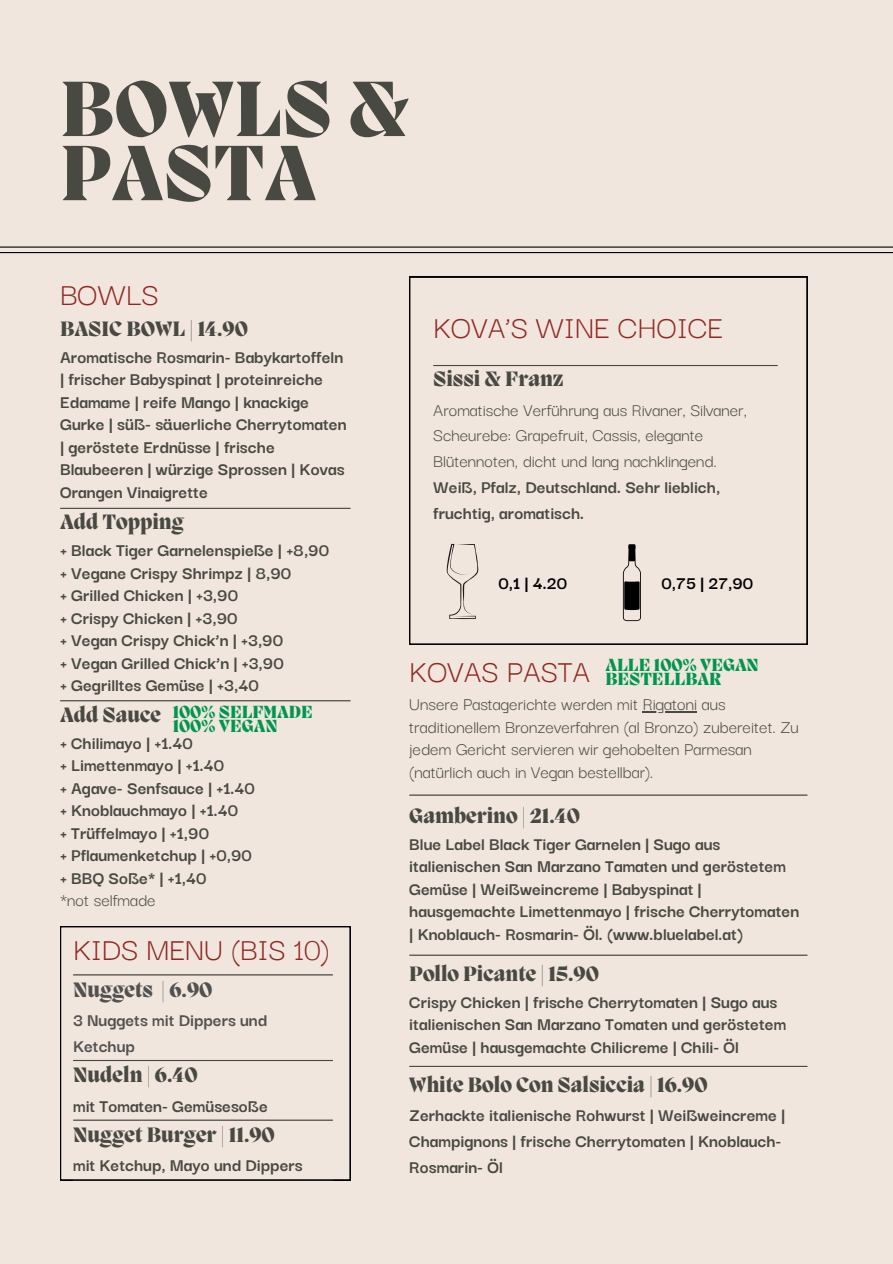
<style>
.page{position:relative;width:893px;height:1264px;background:#fff}
.page>*{position:absolute;margin:0;border:0;box-sizing:border-box;transform-origin:0 0}
.t1{font:800 80.4px/64.2px "Migra";color:#474942}
.t2{font:33.45px "Darker Grotesque";color:#902724}
.t3{font:800 21.45px "Migra";color:#474942}
.t4{font:800 21.45px "Migra";color:#515151}
.t5{font:700 19.05px/22.5px "Darker Grotesque";color:#474942}
.t6{font:19.05px/22.5px "Darker Grotesque";color:#474942}
.t7{font:700 19.05px/25.8px "Darker Grotesque";color:#515151}
.t8{font:700 19.05px "Darker Grotesque";color:#000}
.t9{font:800 18px/13.6px "Migra";color:#00964e}
</style>
<div class="page">
<div style="left:0;top:0;width:892px;height:1263px;background:#f1e6de"></div>
<svg style="left:409px;top:277px;width:398px;height:367px"></svg>
<hr style="left:60px;top:508px;width:290px;height:1px;background:#474942">
<hr style="left:60px;top:700px;width:290px;height:1px;background:#474942">
<hr style="left:0;top:246px;width:892px;height:2px;background:#000">
<hr style="left:0;top:252px;width:892px;height:1px;background:#000">
<hr style="left:642px;top:711px;width:55px;height:1px;background:#474942">
<hr style="left:409px;top:794px;width:398px;height:1px;background:#474942">
<hr style="left:409px;top:954px;width:398px;height:1px;background:#474942">
<hr style="left:409px;top:1065px;width:398px;height:1px;background:#474942">
<hr style="left:433px;top:365px;width:344px;height:1px;background:#474942">
<svg style="left:446px;top:544px;width:32px;height:75px"></svg>
<svg style="left:623px;top:544px;width:18px;height:77px"></svg>
<svg style="left:60px;top:926px;width:290px;height:254px"></svg>
<hr style="left:73px;top:974px;width:260px;height:1px;background:#474942">
<hr style="left:73px;top:1059px;width:260px;height:2px;background:#474942">
<hr style="left:73px;top:1119px;width:260px;height:1px;background:#474942">
<hr style="left:73px;top:1179px;width:260px;height:1px;background:#474942">
<p class="t1" style="left:60px;top:83px;width:352px">BOWLS &amp;<br>PASTA</p>
<h2 class="t2" style="left:60px;top:270px;width:100px">BOWLS</h2>
<p class="t3" style="left:60px;top:318px;width:189px">BASIC BOWL | 14.90</p>
<p class="t5" style="left:60px;top:344px;width:288px">Aromatische Rosmarin- Babykartoffeln | frischer Babyspinat | proteinreiche Edamame | reife Mango | knackige Gurke | süß- säuerliche Cherrytomaten | geröstete Erdnüsse | frische Blaubeeren | würzige Sprossen | Kovas Orangen Vinaigrette</p>
<h1 class="t3" style="left:60px;top:512px;width:125px">Add Topping</h1>
<p class="t5" style="left:60px;top:537px;width:270px">+ Black Tiger Garnelenspieße | +8,90</p>
<p class="t5" style="left:60px;top:560px;width:233px">+ Vegane Crispy Shrimpz | 8,90</p>
<p class="t5" style="left:60px;top:582px;width:179px">+ Grilled Chicken | +3,90</p>
<p class="t5" style="left:60px;top:605px;width:179px">+ Crispy Chicken | +3,90</p>
<p class="t5" style="left:60px;top:627px;width:224px">+ Vegan Crispy Chick’n | +3,90</p>
<p class="t5" style="left:60px;top:650px;width:225px">+ Vegan Grilled Chick’n | +3,90</p>
<p class="t5" style="left:60px;top:672px;width:200px">+ Gegrilltes Gemüse | +3,40</p>
<p class="t3" style="left:60px;top:704px;width:103px">Add Sauce</p>
<p class="t5" style="left:60px;top:730px;width:134px">+ Chilimayo | +1.40</p>
<p class="t5" style="left:60px;top:752px;width:166px">+ Limettenmayo | +1.40</p>
<p class="t5" style="left:60px;top:775px;width:196px">+ Agave- Senfsauce | +1.40</p>
<p class="t5" style="left:60px;top:797px;width:180px">+ Knoblauchmayo | +1.40</p>
<p class="t5" style="left:60px;top:820px;width:150px">+ Trüffelmayo | +1,90</p>
<p class="t5" style="left:60px;top:842px;width:193px">+ Pflaumenketchup | +0,90</p>
<p class="t5" style="left:60px;top:865px;width:148px">+ BBQ Soße* | +1,40</p>
<p class="t6" style="left:60px;top:887px;width:97px">*not selfmade</p>
<p class="t9" style="left:173px;top:706px;width:141px">100% SELFMADE<br>100% VEGAN</p>
<p class="t2" style="left:73px;top:924px;width:258px">KIDS MENU (BIS 10)</p>
<p class="t4" style="left:73px;top:979px;width:141px">Nuggets | 6.90</p>
<p class="t7" style="left:73px;top:1005px;width:196px">3 Nuggets mit Dippers und<br>Ketchup</p>
<p class="t3" style="left:73px;top:1064px;width:126px">Nudeln | 6.40</p>
<p class="t5" style="left:73px;top:1093px;width:196px">mit Tomaten- Gemüsesoße</p>
<p class="t3" style="left:73px;top:1124px;width:203px">Nugget Burger | 11.90</p>
<p class="t5" style="left:73px;top:1152px;width:231px">mit Ketchup, Mayo und Dippers</p>
<p class="t2" style="left:433px;top:302px;width:291px">KOVA’S WINE CHOICE</p>
<p class="t3" style="left:433px;top:369px;width:132px">Sissi &amp; Franz</p>
<p class="t6" style="left:433px;top:395px;width:315px;line-height:25.8px">Aromatische Verführung aus Rivaner, Silvaner,<br>Scheurebe: Grapefruit, Cassis, elegante<br>Blütennoten, dicht und lang nachklingend.</p>
<p class="t5" style="left:433px;top:473px;width:288px;line-height:25.8px">Weiß, Pfalz, Deutschland. Sehr lieblich, fruchtig, aromatisch.</p>
<p class="t8" style="left:498px;top:569px;width:70px">0,1 | 4.20</p>
<p class="t8" style="left:661px;top:569px;width:93px">0,75 | 27,90</p>
<p class="t9" style="left:605px;top:659px;width:155px">ALLE 100% VEGAN<br>BESTELLBAR</p>
<h2 class="t2" style="left:409px;top:646px;width:182px">KOVAS PASTA</h2>
<p class="t6" style="left:409px;top:691px;width:391px">Unsere Pastagerichte werden mit Rigatoni aus traditionellem Bronzeverfahren (al Bronzo) zubereitet. Zu jedem Gericht servieren wir gehobelten Parmesan (natürlich auch in Vegan bestellbar).</p>
<p class="t3" style="left:409px;top:805px;width:172px">Gamberino | 21.40</p>
<h2 class="t5" style="left:409px;top:831px;width:391px">Blue Label Black Tiger Garnelen | Sugo aus italienischen San Marzano Tamaten und geröstetem Gemüse | Weißweincreme | Babyspinat | hausgemachte Limettenmayo | frische Cherrytomaten | Knoblauch- Rosmarin- Öl. (www.bluelabel.at)</h2>
<p class="t3" style="left:409px;top:963px;width:191px">Pollo Picante | 15.90</p>
<p class="t5" style="left:409px;top:989px;width:378px">Crispy Chicken | frische Cherrytomaten | Sugo aus italienischen San Marzano Tomaten und geröstetem<br>Gemüse | hausgemachte Chilicreme | Chili- Öl</p>
<p class="t3" style="left:409px;top:1074px;width:300px">White Bolo Con Salsiccia | 16.90</p>
<p class="t5" style="left:409px;top:1100px;width:377px;line-height:25.8px">Zerhackte italienische Rohwurst | Weißweincreme |<br>Champignons | frische Cherrytomaten | Knoblauch-<br>Rosmarin- Öl</p>
</div>
